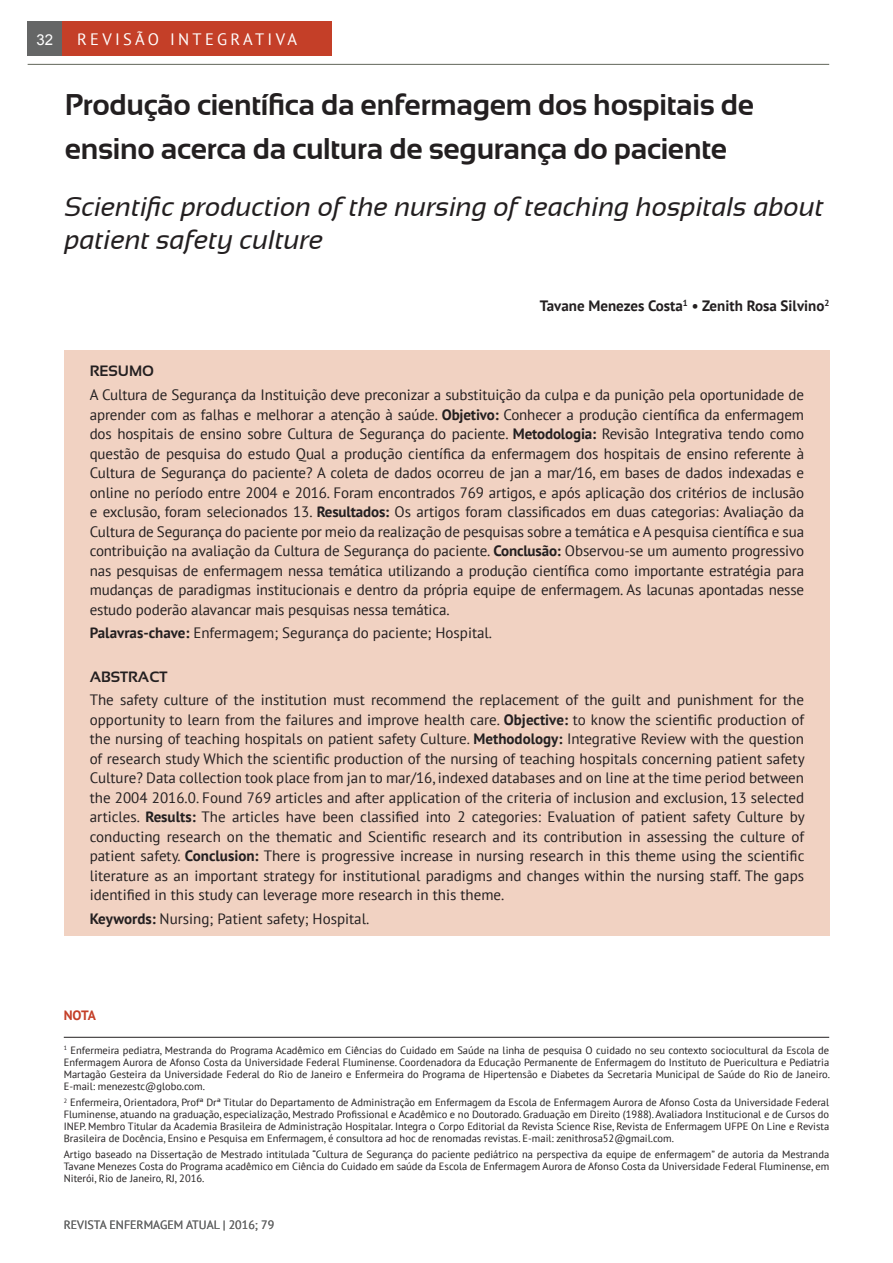
<style>
.page{position:relative;width:893px;height:1263px;background:#fff}
.page>*{position:absolute;margin:0;border:0;box-sizing:border-box;transform-origin:0 0}
.t1{font:700 30px/43.2px "Sansation";letter-spacing:-.01em;color:#231f20}
.t2{font:italic 27px/32.4px "Sansation";color:#231f20}
.t3{font:16.5px "PT Sans";letter-spacing:.2em;color:#fff}
.t4{font:15px/19.5px "PT Sans";color:#231f20;text-align:justify}
.t5{font:700 15px "PT Sans";color:#231f20}
.t6{font:700 15px "Sansation";color:#231f20}
.t7{font:15px "Arial";color:#fff}
.t8{font:700 13.5px "PT Sans";color:#c43f28}
.t9{font:12px "PT Sans";color:#656666}
.t10{font:10.5px/12px "PT Sans";color:#231f20;text-align:justify}
.s1{font-weight:700}
</style>
<div class="page">
<div style="left:28px;top:21px;width:34px;height:35px;background:#656666"></div>
<div style="left:62px;top:21px;width:270px;height:35px;background:#c43f28"></div>
<hr style="left:28px;top:64px;width:801px;height:1px;background:#73776c">
<div style="left:65px;top:350px;width:765px;height:586px;background:#f1d2c2"></div>
<hr style="left:64px;top:1037px;width:765px;height:1px;background:#231f20">
<p class="t7" style="left:37px;top:30px;width:18px">32</p>
<p class="t3" style="left:77px;top:28px;width:222px">REVISÃO INTEGRATIVA</p>
<h1 class="t1" style="left:65px;top:83px;width:691px">Produção científica da enfermagem dos hospitais de ensino acerca da cultura de segurança do paciente</h1>
<h2 class="t2" style="left:65px;top:191px;width:761px">Scientific production of the nursing of teaching hospitals about patient safety culture</h2>
<p class="t5" style="left:540px;top:296px;width:291px">Tavane Menezes Costa<sup>1</sup> • Zenith Rosa Silvino<sup>2</sup></p>
<p class="t6" style="left:90px;top:363px;width:66px">RESUMO</p>
<p class="t4" style="left:90px;top:385px;width:716px">A Cultura de Segurança da Instituição deve preconizar a substituição da culpa e da punição pela oportunidade de aprender com as falhas e melhorar a atenção à saúde. <span class="s1">Objetivo:</span> Conhecer a produção científica da enfermagem dos hospitais de ensino sobre Cultura de Segurança do paciente. <span class="s1">Metodologia:</span> Revisão Integrativa tendo como questão de pesquisa do estudo Qual a produção científica da enfermagem dos hospitais de ensino referente à Cultura de Segurança do paciente? A coleta de dados ocorreu de jan a mar/16, em bases de dados indexadas e online no período entre 2004 e 2016. Foram encontrados 769 artigos, e após aplicação dos critérios de inclusão e exclusão, foram selecionados 13. <span class="s1">Resultados:</span> Os artigos foram classificados em duas categorias: Avaliação da Cultura de Segurança do paciente por meio da realização de pesquisas sobre a temática e A pesquisa científica e sua contribuição na avaliação da Cultura de Segurança do paciente. <span class="s1">Conclusão:</span> Observou-se um aumento progressivo nas pesquisas de enfermagem nessa temática utilizando a produção científica como importante estratégia para mudanças de paradigmas institucionais e dentro da própria equipe de enfermagem. As lacunas apontadas nesse estudo poderão alavancar mais pesquisas nessa temática.</p>
<p class="t4" style="left:90px;top:623px;width:404px"><span class="s1">Palavras-chave:</span> Enfermagem; Segurança do paciente; Hospital.</p>
<p class="t6" style="left:90px;top:668px;width:79px">ABSTRACT</p>
<p class="t4" style="left:90px;top:690px;width:716px">The safety culture of the institution must recommend the replacement of the guilt and punishment for the opportunity to learn from the failures and improve health care. <span class="s1">Objective:</span> to know the scientific production of the nursing of teaching hospitals on patient safety Culture. <span class="s1">Methodology:</span> Integrative Review with the question of research study Which the scientific production of the nursing of teaching hospitals concerning patient safety Culture? Data collection took place from jan to mar/16, indexed databases and on line at the time period between the 2004 2016.0. Found 769 articles and after application of the criteria of inclusion and exclusion, 13 selected articles. <span class="s1">Results:</span> The articles have been classified into 2 categories: Evaluation of patient safety Culture by conducting research on the thematic and Scientific research and its contribution in assessing the culture of patient safety. <span class="s1">Conclusion:</span> There is progressive increase in nursing research in this theme using the scientific literature as an important strategy for institutional paradigms and changes within the nursing staff. The gaps identified in this study can leverage more research in this theme.</p>
<p class="t4" style="left:90px;top:909px;width:281px"><span class="s1">Keywords:</span> Nursing; Patient safety; Hospital.</p>
<p class="t8" style="left:64px;top:1006px;width:34px">NOTA</p>
<p class="t10" style="left:64px;top:1044px;width:768px"><sup>1</sup> Enfermeira pediatra, Mestranda do Programa Acadêmico em Ciências do Cuidado em Saúde na linha de pesquisa O cuidado no seu contexto sociocultural da Escola de Enfermagem Aurora de Afonso Costa da Universidade Federal Fluminense. Coordenadora da Educação Permanente de Enfermagem do Instituto de Puericultura e Pediatria Martagão Gesteira da Universidade Federal do Rio de Janeiro e Enfermeira do Programa de Hipertensão e Diabetes da Secretaria Municipal de Saúde do Rio de Janeiro.<br>E-mail: menezestc@globo.com.</p>
<p class="t10" style="left:64px;top:1096px;width:767px"><sup>2</sup> Enfermeira, Orientadora, Profª Drª Titular do Departamento de Administração em Enfermagem da Escola de Enfermagem Aurora de Afonso Costa da Universidade Federal Fluminense, atuando na graduação, especialização, Mestrado Profissional e Acadêmico e no Doutorado. Graduação em Direito (1988). Avaliadora Institucional e de Cursos do INEP. Membro Titular da Academia Brasileira de Administração Hospitalar. Integra o Corpo Editorial da Revista Science Rise, Revista de Enfermagem UFPE On Line e Revista Brasileira de Docência, Ensino e Pesquisa em Enfermagem, é consultora ad hoc de renomadas revistas. E-mail: zenithrosa52@gmail.com.</p>
<p class="t10" style="left:64px;top:1148px;width:767px">Artigo baseado na Dissertação de Mestrado intitulada “Cultura de Segurança do paciente pediátrico na perspectiva da equipe de enfermagem” de autoria da Mestranda Tavane Menezes Costa do Programa acadêmico em Ciência do Cuidado em saúde da Escola de Enfermagem Aurora de Afonso Costa da Universidade Federal Fluminense, em Niterói, Rio de Janeiro, RJ, 2016.</p>
<p class="t9" style="left:64px;top:1217px;width:212px">REVISTA ENFERMAGEM ATUAL | 2016; 79</p>
</div>
